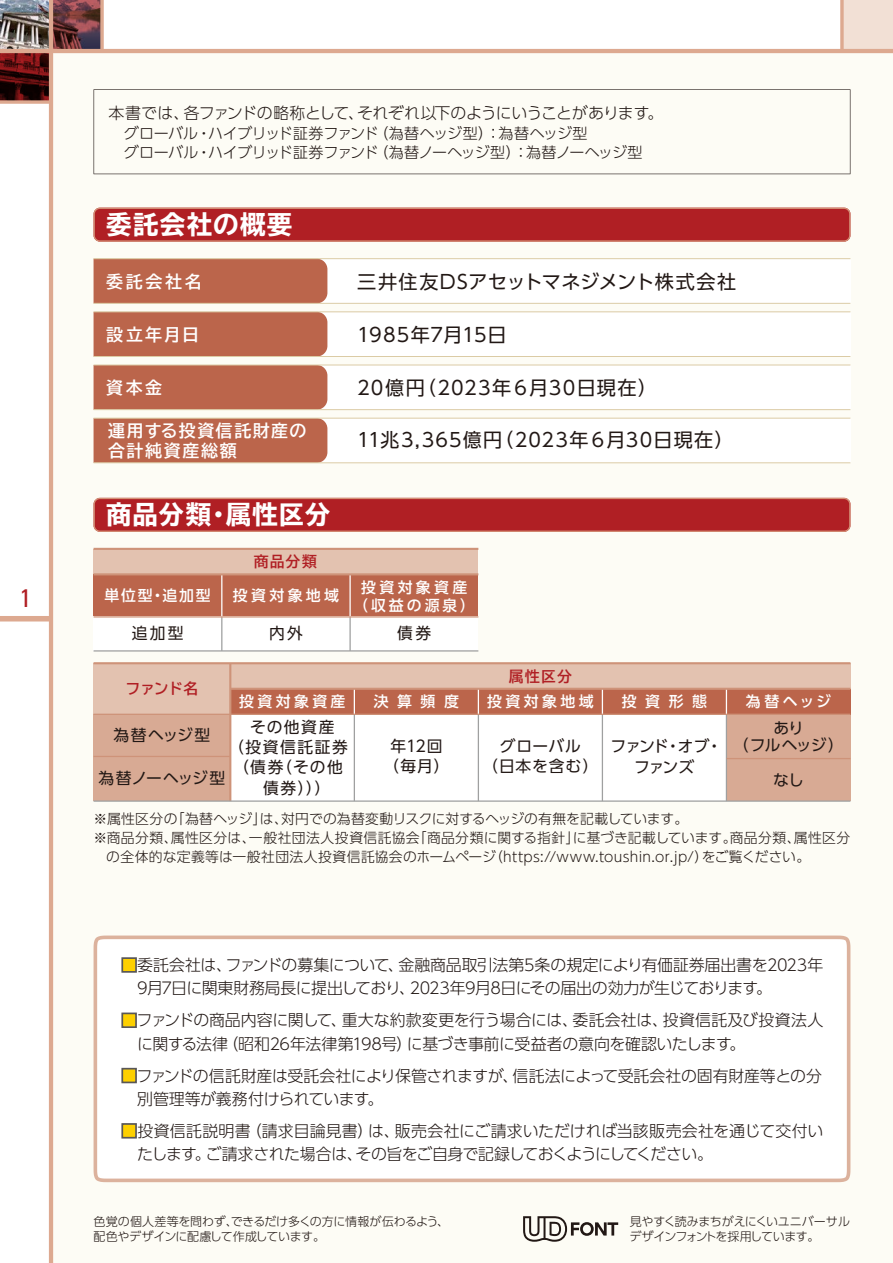
<style>
.page{position:relative;width:893px;height:1263px;background:#fff}
.page>*{position:absolute;margin:0;border:0;box-sizing:border-box;transform-origin:0 0}
.t1{font:700 expanded 25.5px "TBUD Go Std";letter-spacing:.045em;color:#fff}
.t2{font:condensed 25.5px "Univers";color:#b01f24}
.t3{font:19.2px "UD Shin Go Pro";letter-spacing:.025em;color:#221815}
.t4{font:19.2px "UD Shin Go Pro";letter-spacing:.045em;color:#221815}
.t5{font:19.2px "UD Shin Go Pro";letter-spacing:.02em;color:#221815}
.t6{font:19.05px "UD Shin Go Pro";letter-spacing:.055em;color:#221815}
.t7{font:700 16.95px/19.2px "TBUD Go Std";letter-spacing:.105em;color:#fff}
.t8{font:300 15.9px/23.4px "UD Shin Go Pro";letter-spacing:-.025em;color:#221815}
.t9{font:15.75px/20.2px "UD Shin Go Pro";letter-spacing:.055em;color:#221815;text-align:center}
.t10{font:15.75px/20.2px "UD Shin Go Pro";letter-spacing:-.065em;color:#221815;text-align:center}
.t11{font:15.75px "UD Shin Go Pro";color:#221815}
.t12{font:300 15px/19.5px "UD Shin Go Pro";letter-spacing:-.025em;color:#221815}
.t13{font:500 14.85px/18px "UD Shin Go Pro";letter-spacing:.23em;color:#fff;text-align:center}
.t14{font:700 14.85px "TBUD Go Std";letter-spacing:.07em;color:#b01f24}
.t15{font:300 13.8px "UD Shin Go Pro";letter-spacing:.02em;color:#221815}
.t16{font:300 13.8px "UD Shin Go Pro";letter-spacing:-.005em;color:#221815}
.t17{font:300 12px/14.9px "UD Shin Go Pro";letter-spacing:-.025em;color:#221815}
.s1{font-size:19.2px}
.s2{color:#fdd000}
</style>
<div class="page">
<img style="left:0;top:0;width:49px;height:49px">
<svg style="left:53px;top:0;width:47px;height:49px;background:#6a393f"></svg>
<svg style="left:0;top:53px;width:49px;height:47px;background:#480b0c"></svg>
<div style="left:51px;top:51px;width:842px;height:1212px;background:#fdfcf5"></div>
<div style="left:842px;top:0;width:51px;height:51px;background:#f2e0d5"></div>
<hr style="left:892px;top:0;width:1px;height:51px;background:#eacab9">
<svg style="left:840px;top:0;width:4px;height:49px"></svg>
<div style="left:0;top:616px;width:51px;height:5px;background:#dda990"></div>
<hr style="left:49px;top:0;width:4px;height:1263px;background:#dda990">
<hr style="left:0;top:49px;width:893px;height:4px;background:#dda990">
<svg style="left:0;top:100px;width:49px;height:4px"></svg>
<svg style="left:100px;top:0;width:4px;height:49px"></svg>
<svg style="left:523px;top:1216px;width:95px;height:26px"></svg>
<div style="left:94px;top:935px;width:756px;height:247px;background:#fff"></div>
<div style="left:121px;top:957px;width:16px;height:16px;border:2px solid #595757"></div>
<div style="left:121px;top:1012px;width:16px;height:16px;border:2px solid #595757"></div>
<div style="left:121px;top:1068px;width:16px;height:15px;border:2px solid #595757"></div>
<div style="left:121px;top:1123px;width:16px;height:15px;border:2px solid #595757"></div>
<svg style="left:94px;top:208px;width:756px;height:34px;background:#b2272a"></svg>
<svg style="left:94px;top:498px;width:756px;height:34px;background:#b2282a"></svg>
<div style="left:230px;top:663px;width:620px;height:138px;background:#fff"></div>
<div style="left:94px;top:663px;width:136px;height:51px;background:#e3c2b0"></div>
<div style="left:94px;top:714px;width:136px;height:42px;background:#d8aa94"></div>
<div style="left:94px;top:756px;width:136px;height:45px;background:#d8aa94"></div>
<div style="left:726px;top:714px;width:124px;height:44px;background:#d8aa94"></div>
<div style="left:726px;top:758px;width:124px;height:43px;background:#d8aa94"></div>
<div style="left:230px;top:663px;width:620px;height:26px;background:#e3c2b0"></div>
<div style="left:94px;top:549px;width:384px;height:25px;background:#e3c2b0"></div>
<div style="left:230px;top:689px;width:620px;height:25px;background:#bb654b"></div>
<hr style="left:354px;top:714px;width:1px;height:87px;background:#9fa0a0">
<hr style="left:478px;top:714px;width:1px;height:87px;background:#9fa0a0">
<svg style="left:354px;top:690px;width:1px;height:24px"></svg>
<svg style="left:478px;top:690px;width:1px;height:24px"></svg>
<hr style="left:726px;top:714px;width:1px;height:87px;background:#9fa0a0">
<hr style="left:602px;top:714px;width:1px;height:87px;background:#9fa0a0">
<svg style="left:726px;top:690px;width:1px;height:24px"></svg>
<svg style="left:602px;top:690px;width:1px;height:24px"></svg>
<div style="left:94px;top:574px;width:384px;height:43px;background:#bb654b"></div>
<div style="left:94px;top:617px;width:384px;height:34px;background:#fff"></div>
<hr style="left:94px;top:650px;width:384px;height:1px;background:#9fa0a0">
<hr style="left:221px;top:617px;width:1px;height:34px;background:#9fa0a0">
<hr style="left:349px;top:617px;width:2px;height:34px;background:#9fa0a0">
<hr style="left:221px;top:574px;width:1px;height:43px;background:#fff">
<hr style="left:349px;top:574px;width:2px;height:43px;background:#fff">
<hr style="left:94px;top:548px;width:384px;height:2px;background:#ce9379">
<hr style="left:230px;top:688px;width:620px;height:2px;background:#ce9379">
<hr style="left:94px;top:573px;width:384px;height:2px;background:#ce9379">
<hr style="left:94px;top:616px;width:384px;height:1px;background:#ce9379">
<hr style="left:94px;top:714px;width:756px;height:1px;background:#ce9379">
<hr style="left:94px;top:756px;width:136px;height:1px;background:#ce9379">
<hr style="left:94px;top:662px;width:756px;height:2px;background:#ce9379">
<hr style="left:726px;top:758px;width:124px;height:1px;background:#ce9379">
<hr style="left:229px;top:663px;width:2px;height:138px;background:#ce9379">
<div style="left:234px;top:312px;width:616px;height:44px;background:#fff"></div>
<div style="left:234px;top:365px;width:616px;height:45px;background:#fff"></div>
<div style="left:234px;top:418px;width:616px;height:45px;background:#fff"></div>
<div style="left:234px;top:259px;width:616px;height:44px;background:#fff"></div>
<div style="left:94px;top:259px;width:233px;height:44px;background:#bb654b"></div>
<div style="left:94px;top:312px;width:233px;height:44px;background:#bb654b"></div>
<div style="left:94px;top:366px;width:233px;height:43px;background:#bb654b"></div>
<div style="left:94px;top:419px;width:233px;height:43px;background:#bb654b"></div>
<hr style="left:94px;top:303px;width:756px;height:1px;background:#dbcba5">
<hr style="left:94px;top:356px;width:756px;height:1px;background:#dbcba5">
<hr style="left:94px;top:311px;width:756px;height:1px;background:#dbcba5">
<hr style="left:94px;top:409px;width:756px;height:1px;background:#dbcba5">
<hr style="left:94px;top:365px;width:756px;height:1px;background:#dbcba5">
<hr style="left:94px;top:418px;width:756px;height:1px;background:#dbcba5">
<hr style="left:94px;top:462px;width:756px;height:1px;background:#dbcba5">
<hr style="left:94px;top:258px;width:756px;height:1px;background:#dbcba5">
<svg style="left:94px;top:89px;width:756px;height:85px"></svg>
<hr style="left:94px;top:800px;width:756px;height:2px;background:#9fa0a0">
<h1 class="t2" style="left:20px;top:582px;width:13px">1</h1>
<p class="t8" style="left:108px;top:101px;width:557px">本書では、各ファンドの略称として、それぞれ以下のようにいうことがあります。</p>
<p class="t12" style="left:108px;top:123px;width:536px">　グローバル・ハイブリッド証券ファンド（為替ヘッジ型）：為替ヘッジ型<br>　グローバル・ハイブリッド証券ファンド（為替ノーヘッジ型）：為替ノーヘッジ型</p>
<h1 class="t1" style="left:106px;top:210px;width:187px">委託会社の概要</h1>
<p class="t7" style="left:106px;top:272px;width:97px">委託会社名</p>
<p class="t7" style="left:106px;top:325px;width:94px">設立年月日</p>
<p class="t7" style="left:106px;top:378px;width:57px">資本金</p>
<p class="t7" style="left:108px;top:422px;width:200px">運用する投資信託財産の合計純資産総額</p>
<h1 class="t1" style="left:106px;top:501px;width:225px">商品分類・属性区分</h1>
<p class="t13" style="left:105px;top:586px;width:108px">単位型・追加型</p>
<p class="t9" style="left:132px;top:622px;width:53px">追加型</p>
<p class="t14" style="left:254px;top:550px;width:65px">商品分類</p>
<p class="t13" style="left:233px;top:586px;width:108px">投資対象地域</p>
<p class="t9" style="left:269px;top:622px;width:35px">内外</p>
<p class="t3" style="left:357px;top:266px;width:381px">三井住友DSアセットマネジメント株式会社</p>
<p class="t5" style="left:357px;top:319px;width:151px">1985年7月15日</p>
<p class="t4" style="left:357px;top:372px;width:302px">20億円（2023年６月30日現在）</p>
<p class="t6" style="left:357px;top:424px;width:378px">11兆3,365億円<span class="s1">（</span>2023年６月30日現在<span class="s1">）</span></p>
<p class="t13" style="left:353px;top:578px;width:123px">投資対象資産（収益の源泉）</p>
<p class="t9" style="left:397px;top:622px;width:35px">債券</p>
<p class="t14" style="left:509px;top:664px;width:65px">属性区分</p>
<p class="t14" style="left:125px;top:677px;width:75px">ファンド名</p>
<p class="t13" style="left:239px;top:692px;width:108px">投資対象資産</p>
<p class="t13" style="left:374px;top:692px;width:87px">決算頻度</p>
<p class="t13" style="left:487px;top:692px;width:108px">投資対象地域</p>
<p class="t13" style="left:622px;top:692px;width:87px">投資形態</p>
<p class="t13" style="left:746px;top:692px;width:87px">為替ヘッジ</p>
<p class="t9" style="left:250px;top:716px;width:86px">その他資産</p>
<p class="t9" style="left:228px;top:737px;width:121px">（投資信託証券</p>
<p class="t9" style="left:233px;top:757px;width:111px">（債券（その他</p>
<p class="t9" style="left:263px;top:777px;width:69px">債券）））</p>
<p class="t9" style="left:733px;top:719px;width:113px;line-height:17px">あり<br>（フルヘッジ）</p>
<p class="t9" style="left:114px;top:724px;width:98px">為替ヘッジ型</p>
<p class="t11" style="left:99px;top:765px;width:128px">為替ノーヘッジ型</p>
<p class="t9" style="left:773px;top:769px;width:32px">なし</p>
<p class="t9" style="left:383px;top:735px;width:68px">年12回（毎月）</p>
<p class="t9" style="left:482px;top:735px;width:118px">グローバル<br>（日本を含む）</p>
<p class="t10" style="left:611px;top:736px;width:113px">ファンド・オブ・ファンズ</p>
<p class="t16" style="left:94px;top:807px;width:596px">※属性区分の「為替ヘッジ」は、対円での為替変動リスクに対するヘッジの有無を記載しています。</p>
<p class="t15" style="left:94px;top:827px;width:758px">※商品分類、属性区分は、一般社団法人投資信託協会「商品分類に関する指針」に基づき記載しています。商品分類、属性区分</p>
<p class="t15" style="left:106px;top:846px;width:705px">の全体的な定義等は一般社団法人投資信託協会のホームページ（https://www.toushin.or.jp/）をご覧ください。</p>
<p class="t8" style="left:137px;top:953px;width:688px;text-indent:-16px"><span class="s2">■</span>委託会社は、ファンドの募集について、金融商品取引法第5条の規定により有価証券届出書を2023年<br>9月7日に関東財務局長に提出しており、2023年9月8日にその届出の効力が生じております。</p>
<p class="t8" style="left:137px;top:1008px;width:688px;text-indent:-16px"><span class="s2">■</span>ファンドの商品内容に関して、重大な約款変更を行う場合には、委託会社は、投資信託及び投資法人に関する法律（昭和26年法律第198号）に基づき事前に受益者の意向を確認いたします。</p>
<p class="t8" style="left:137px;top:1063px;width:686px;text-indent:-16px"><span class="s2">■</span>ファンドの信託財産は受託会社により保管されますが、信託法によって受託会社の固有財産等との分別管理等が義務付けられています。</p>
<p class="t8" style="left:137px;top:1118px;width:688px;text-indent:-16px"><span class="s2">■</span>投資信託説明書（請求目論見書）は、販売会社にご請求いただければ当該販売会社を通じて交付いたします。ご請求された場合は、その旨をご自身で記録しておくようにしてください。</p>
<p class="t17" style="left:93px;top:1213px;width:357px">色覚の個人差等を問わず、できるだけ多くの方に情報が伝わるよう、配色やデザインに配慮して作成しています。</p>
<p class="t17" style="left:629px;top:1213px;width:222px">見やすく読みまちがえにくいユニバーサルデザインフォントを採用しています。</p>
</div>
